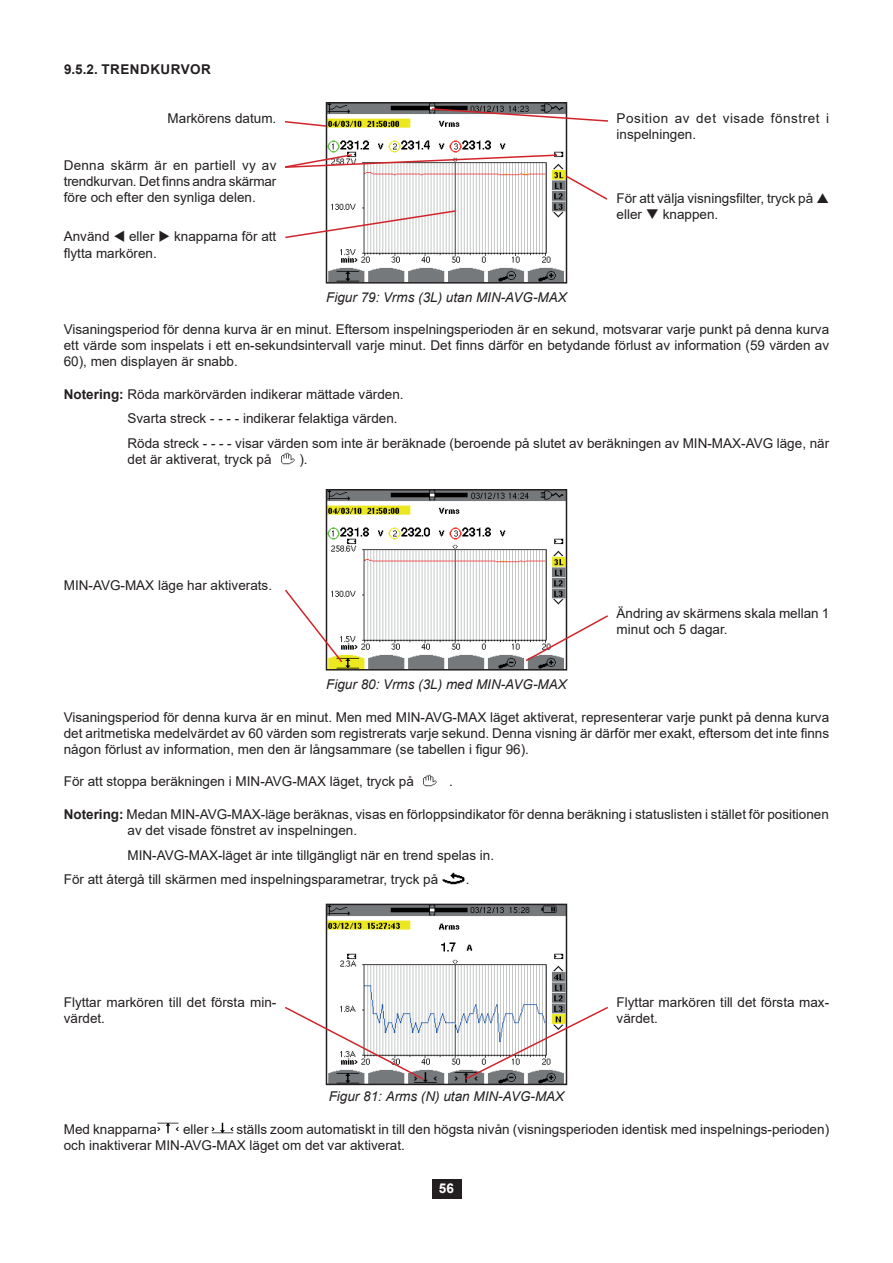
<style>
.page{position:relative;width:893px;height:1263px;background:#fff}
.page>*{position:absolute;margin:0;border:0;box-sizing:border-box;transform-origin:0 0}
.t1{font:13.5px/16.2px "Arial";color:#231f20}
.t2{font:italic 13.5px "Arial";color:#231f20}
.t3{font:13.5px/16.2px "Arial";letter-spacing:.04em;color:#231f20}
.t4{font:700 13.5px "Arial";letter-spacing:.035em;color:#231f20}
.t5{font:700 13.5px "Arial";color:#fff}
.s1{font-weight:700}
</style>
<div class="page">
<div style="left:432px;top:1179px;width:29px;height:19px;background:#231f20"></div>
<img style="left:329px;top:105px;width:235px;height:176px">
<div style="left:326px;top:102px;width:241px;height:182px;border:2px solid #231f20"></div>
<img style="left:281px;top:452px;width:14px;height:12px">
<svg style="left:285px;top:120px;width:43px;height:8px"></svg>
<svg style="left:285px;top:209px;width:172px;height:30px"></svg>
<svg style="left:284px;top:153px;width:324px;height:48px"></svg>
<svg style="left:430px;top:107px;width:179px;height:16px"></svg>
<img style="left:329px;top:492px;width:235px;height:175px">
<div style="left:326px;top:489px;width:241px;height:181px;border:2px solid #231f20"></div>
<img style="left:329px;top:907px;width:235px;height:175px">
<div style="left:326px;top:904px;width:241px;height:181px;border:2px solid #231f20"></div>
<img style="left:423px;top:774px;width:14px;height:12px">
<img style="left:442px;top:872px;width:23px;height:12px">
<svg style="left:285px;top:588px;width:59px;height:76px"></svg>
<img style="left:157px;top:1123px;width:22px;height:11px">
<img style="left:212px;top:1123px;width:21px;height:11px">
<svg style="left:524px;top:614px;width:84px;height:48px"></svg>
<svg style="left:285px;top:1005px;width:140px;height:76px"></svg>
<svg style="left:464px;top:1005px;width:144px;height:76px"></svg>
<p class="t4" style="left:64px;top:59px;width:149px">9.5.2. TRENDKURVOR</p>
<p class="t1" style="left:168px;top:110px;width:110px">Markörens datum.</p>
<p class="t1" style="left:64px;top:157px;width:214px;text-align:justify">Denna skärm är en partiell vy av trendkurvan. Det finns andra skärmar före och efter den synliga delen.</p>
<p class="t1" style="left:64px;top:228px;width:214px">Använd ▼ eller ◆ knapparna för att flytta markören.</p>
<p class="t3" style="left:617px;top:110px;width:214px">Position av det visade fönstret i inspelningen.</p>
<p class="t1" style="left:617px;top:190px;width:198px">För att välja visningsfilter, tryck på eller ❑ knappen.</p>
<p class="t2" style="left:326px;top:288px;width:242px">Figur 79: Vrms (3L) utan MIN-AVG-MAX</p>
<p class="t1" style="left:64px;top:321px;width:767px;text-align:justify">Visaningsperiod för denna kurva är en minut. Eftersom inspelningsperioden är en sekund, motsvarar varje punkt på denna kurva ett värde som inspelats i ett en-sekundsintervall varje minut. Det finns därför en betydande förlust av information (59 värden av 60), men displayen är snabb.</p>
<p class="t1" style="left:128px;top:381px;width:703px;line-height:24.8px;text-indent:-64px"><span class="s1">Notering:</span> Röda markörvärden indikerar mättade värden.<br>Svarta streck - - - - indikerar felaktiga värden.<br>Röda streck - - - - visar värden som inte är beräknade (beroende på slutet av beräkningen av MIN-MAX-AVG läge, när</p>
<p class="t1" style="left:128px;top:451px;width:146px">det är aktiverat, tryck på</p>
<p class="t1" style="left:299px;top:451px;width:10px">).</p>
<p class="t1" style="left:64px;top:577px;width:210px">MIN-AVG-MAX läge har aktiverats.</p>
<p class="t1" style="left:617px;top:605px;width:214px">Ändring av skärmens skala mellan 1 minut och 5 dagar.</p>
<p class="t2" style="left:326px;top:676px;width:242px">Figur 80: Vrms (3L) med MIN-AVG-MAX</p>
<p class="t1" style="left:64px;top:709px;width:767px;text-align:justify">Visaningsperiod för denna kurva är en minut. Men med MIN-AVG-MAX läget aktiverat, representerar varje punkt på denna kurva det aritmetiska medelvärdet av 60 värden som registrerats varje sekund. Denna visning är därför mer exakt, eftersom det inte finns någon förlust av information, men den är långsammare (se tabellen i figur 96).</p>
<p class="t1" style="left:64px;top:773px;width:352px">För att stoppa beräkningen i MIN-AVG-MAX läget, tryck på</p>
<p class="t1" style="left:449px;top:773px;width:5px">.</p>
<p class="t1" style="left:128px;top:806px;width:703px;text-indent:-64px"><span class="s1">Notering:</span> Medan MIN-AVG-MAX-läge beräknas, visas en förloppsindikator för denna beräkning i statuslisten i stället för positionen av det visade fönstret av inspelningen.</p>
<p class="t1" style="left:64px;top:842px;width:432px;line-height:24.8px;text-indent:64px">MIN-AVG-MAX-läget är inte tillgängligt när en trend spelas in.<br>För att återgå till skärmen med inspelningsparametrar, tryck på</p>
<p class="t1" style="left:466px;top:871px;width:5px">.</p>
<p class="t1" style="left:64px;top:994px;width:214px">Flyttar markören till det första min&shy;värdet.</p>
<p class="t1" style="left:617px;top:994px;width:214px">Flyttar markören till det första max&shy;värdet.</p>
<p class="t2" style="left:329px;top:1088px;width:237px">Figur 81: Arms (N) utan MIN-AVG-MAX</p>
<p class="t1" style="left:64px;top:1121px;width:767px;text-indent:173px">ställs zoom automatiskt in till den högsta nivån (visningsperioden identisk med inspelnings-perioden) och inaktiverar MIN-AVG-MAX läget om det var aktiverat.</p>
<p class="t1" style="left:64px;top:1121px;width:95px">Med knapparna</p>
<p class="t1" style="left:183px;top:1121px;width:27px">eller</p>
<p class="t5" style="left:439px;top:1179px;width:17px">56</p>
</div>
